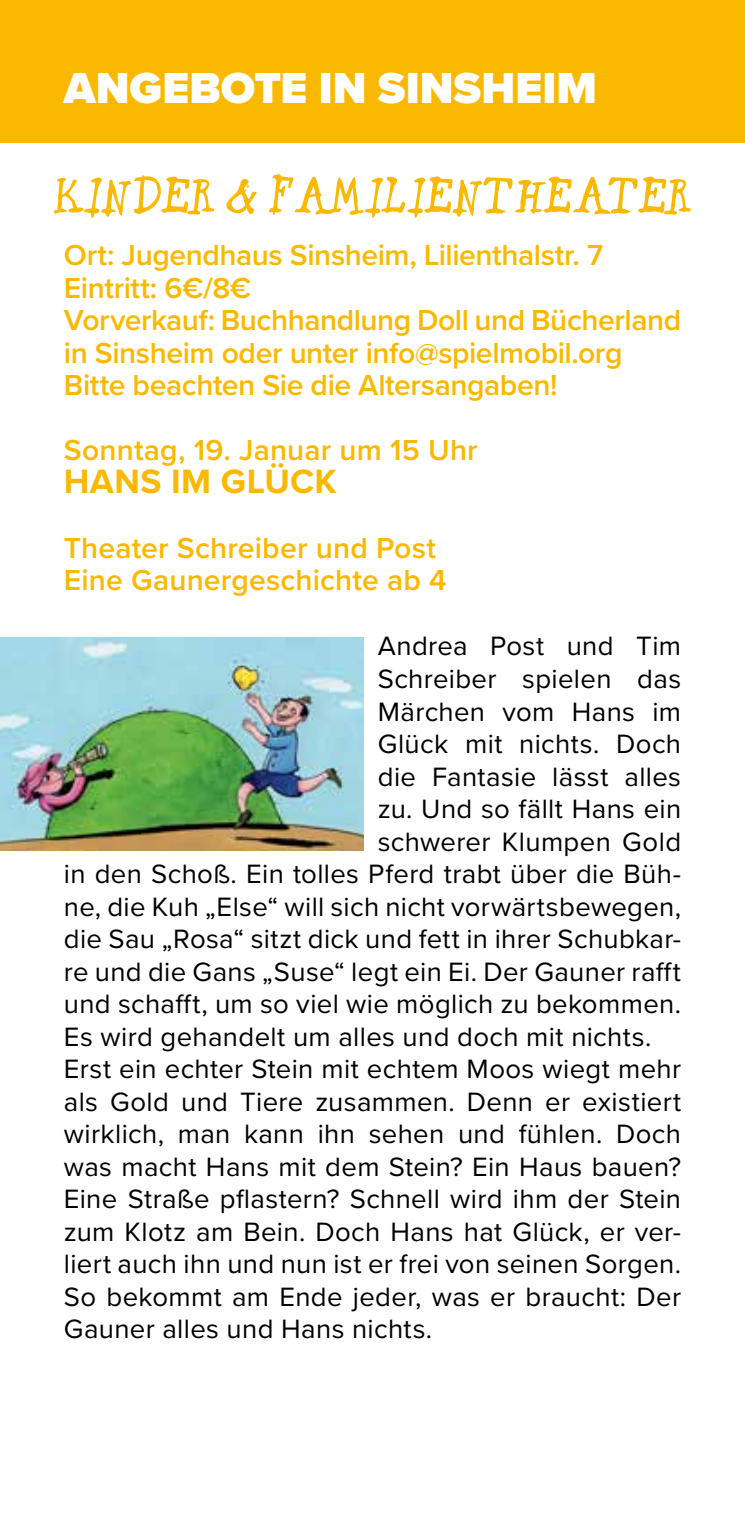
<style>
.page{position:relative;width:745px;height:1531px;background:#fff}
.page>*{position:absolute;margin:0;border:0;box-sizing:border-box;transform-origin:0 0}
.t1{font:900 45px "Proxima Nova";color:#fff}
.t2{font:700 35px "Proxima Nova";letter-spacing:.015em;color:#fab900}
.t3{font:600 30px/32.5px "Proxima Nova";letter-spacing:-.01em;color:#fab900}
.t4{font:600 30px "Proxima Nova";letter-spacing:.01em;color:#fab900}
.t5{font:27.5px "Proxima Nova";letter-spacing:.015em;color:#000}
</style>
<div class="page">
<div style="left:0;top:0;width:744px;height:143px;background:#fab900"></div>
<svg style="left:54px;top:174px;width:637px;height:45px"></svg>
<img style="left:0;top:638px;width:363px;height:213px">
<h1 class="t1" style="left:64px;top:54px;width:534px">ANGEBOTE IN SINSHEIM</h1>
<p class="t3" style="left:64px;top:238px;width:618px">Ort: Jugendhaus Sinsheim, Lilienthalstr. 7<br>Eintritt: 6€/8€<br>Vorverkauf: Buchhandlung Doll und Bücherland in Sinsheim oder unter info@spielmobil.org Bitte beachten Sie die Altersangaben!</p>
<p class="t4" style="left:64px;top:428px;width:415px">Sonntag, 19. Januar um 15 Uhr</p>
<p class="t2" style="left:64px;top:455px;width:274px">HANS IM GLÜCK</p>
<p class="t3" style="left:64px;top:531px;width:384px">Theater Schreiber und Post<br>Eine Gaunergeschichte ab 4</p>
<p class="t5" style="left:377px;top:626px;width:304px">Andrea Post und Tim</p>
<p class="t5" style="left:377px;top:658px;width:304px">Schreiber spielen das</p>
<p class="t5" style="left:377px;top:691px;width:304px">Märchen vom Hans im</p>
<p class="t5" style="left:377px;top:723px;width:304px">Glück mit nichts. Doch</p>
<p class="t5" style="left:377px;top:756px;width:304px">die Fantasie lässt alles</p>
<p class="t5" style="left:377px;top:788px;width:305px">zu. Und so fällt Hans ein</p>
<p class="t5" style="left:377px;top:821px;width:304px">schwerer Klumpen Gold</p>
<p class="t5" style="left:64px;top:853px;width:618px">in den Schoß. Ein tolles Pferd trabt über die Büh-</p>
<p class="t5" style="left:64px;top:886px;width:618px">ne, die Kuh „Else“ will sich nicht vorwärtsbewegen,</p>
<p class="t5" style="left:64px;top:918px;width:618px">die Sau „Rosa“ sitzt dick und fett in ihrer Schubkar-</p>
<p class="t5" style="left:64px;top:951px;width:618px">re und die Gans „Suse“ legt ein Ei. Der Gauner rafft</p>
<p class="t5" style="left:64px;top:983px;width:618px">und schafft, um so viel wie möglich zu bekommen.</p>
<p class="t5" style="left:64px;top:1016px;width:588px">Es wird gehandelt um alles und doch mit nichts.</p>
<p class="t5" style="left:64px;top:1048px;width:618px">Erst ein echter Stein mit echtem Moos wiegt mehr</p>
<p class="t5" style="left:64px;top:1081px;width:618px">als Gold und Tiere zusammen. Denn er existiert</p>
<p class="t5" style="left:64px;top:1113px;width:618px">wirklich, man kann ihn sehen und fühlen. Doch</p>
<p class="t5" style="left:64px;top:1146px;width:618px">was macht Hans mit dem Stein? Ein Haus bauen?</p>
<p class="t5" style="left:64px;top:1178px;width:618px">Eine Straße pflastern? Schnell wird ihm der Stein</p>
<p class="t5" style="left:64px;top:1211px;width:618px">zum Klotz am Bein. Doch Hans hat Glück, er ver-</p>
<p class="t5" style="left:64px;top:1243px;width:618px">liert auch ihn und nun ist er frei von seinen Sorgen.</p>
<p class="t5" style="left:64px;top:1276px;width:618px">So bekommt am Ende jeder, was er braucht: Der</p>
<p class="t5" style="left:64px;top:1308px;width:369px">Gauner alles und Hans nichts.</p>
</div>
